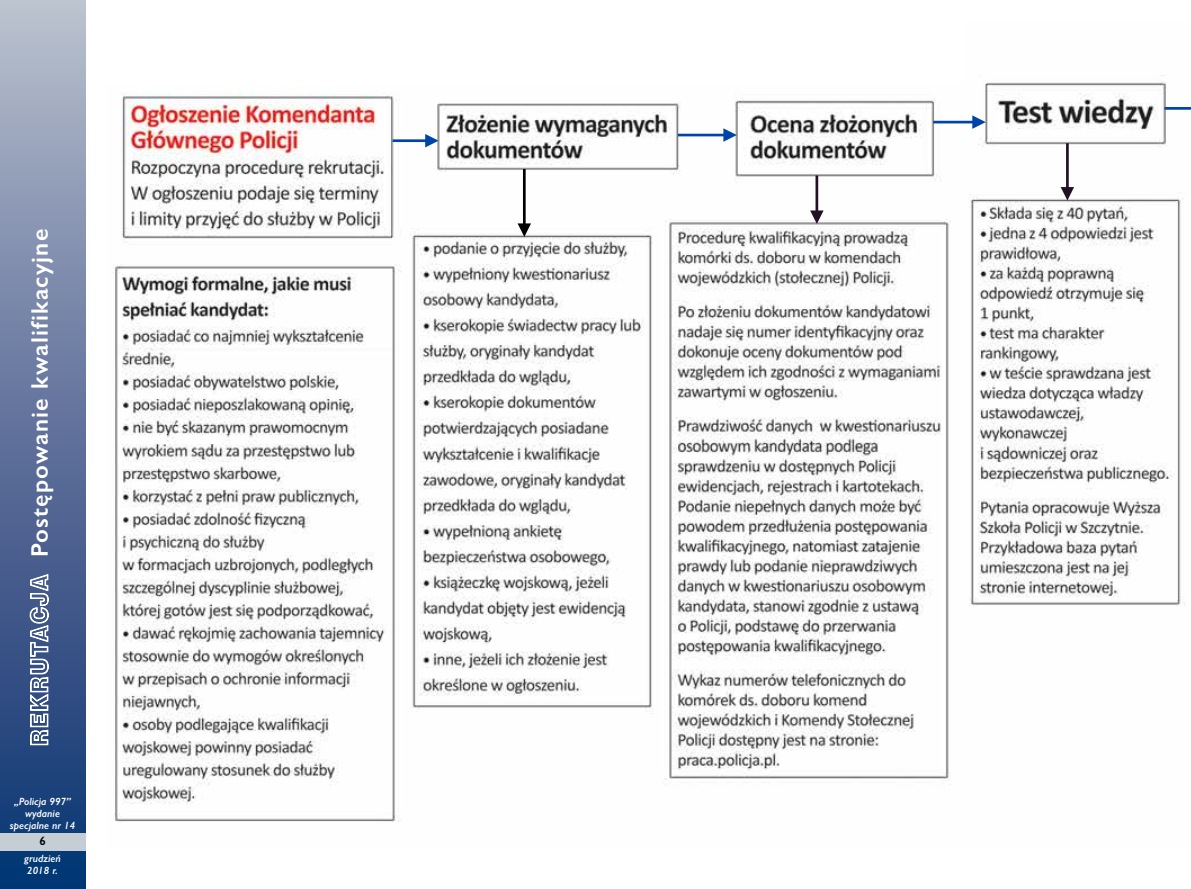
<style>
.page{position:relative;width:1191px;height:889px;background:#fff}
.page>*{position:absolute;margin:0;border:0;box-sizing:border-box;transform-origin:0 0}
.t1{font:600 24px "Gill Sans";letter-spacing:.05em;color:#fff}
.t2{font:600 12px "Gill Sans";color:#000}
.t3{font:italic 600 10.5px/12px "Gill Sans";color:#fff}
.s1{font-family:"Swis 721 Blk Out EU";font-weight:400;color:#c4ced4}
</style>
<div class="page">
<img style="left:113px;top:75px;width:1072px;height:747px">
<img style="left:392px;top:134px;width:46px;height:13px">
<img style="left:678px;top:128px;width:59px;height:14px">
<img style="left:933px;top:115px;width:52px;height:14px">
<img style="left:1164px;top:102px;width:27px;height:13px">
<img style="left:517px;top:169px;width:14px;height:68px">
<img style="left:810px;top:175px;width:13px;height:49px">
<img style="left:1060px;top:143px;width:14px;height:57px">
<div style="left:102px;top:0;width:862px;height:85px;background:#fff"></div>
<div style="left:0;top:0;width:85px;height:889px;background:linear-gradient(to bottom,#b8baca,#082e6f)"></div>
<div style="left:0;top:833px;width:85px;height:17px;background:#c4ced4"></div>
<h1 class="t1" style="left:26px;top:746px;width:519px;rotate:-90deg"><span class="s1">REKRUTACJA</span> Postępowanie kwalifikacyjne</h1>
<p class="t3" style="left:10px;top:795px;width:67px;text-align:center">„Policja 997” wydanie specjalne nr 14</p>
<p class="t2" style="left:39px;top:833px;width:8px">6</p>
<p class="t3" style="left:24px;top:852px;width:38px">grudzień<br>2018 r.</p>
</div>
